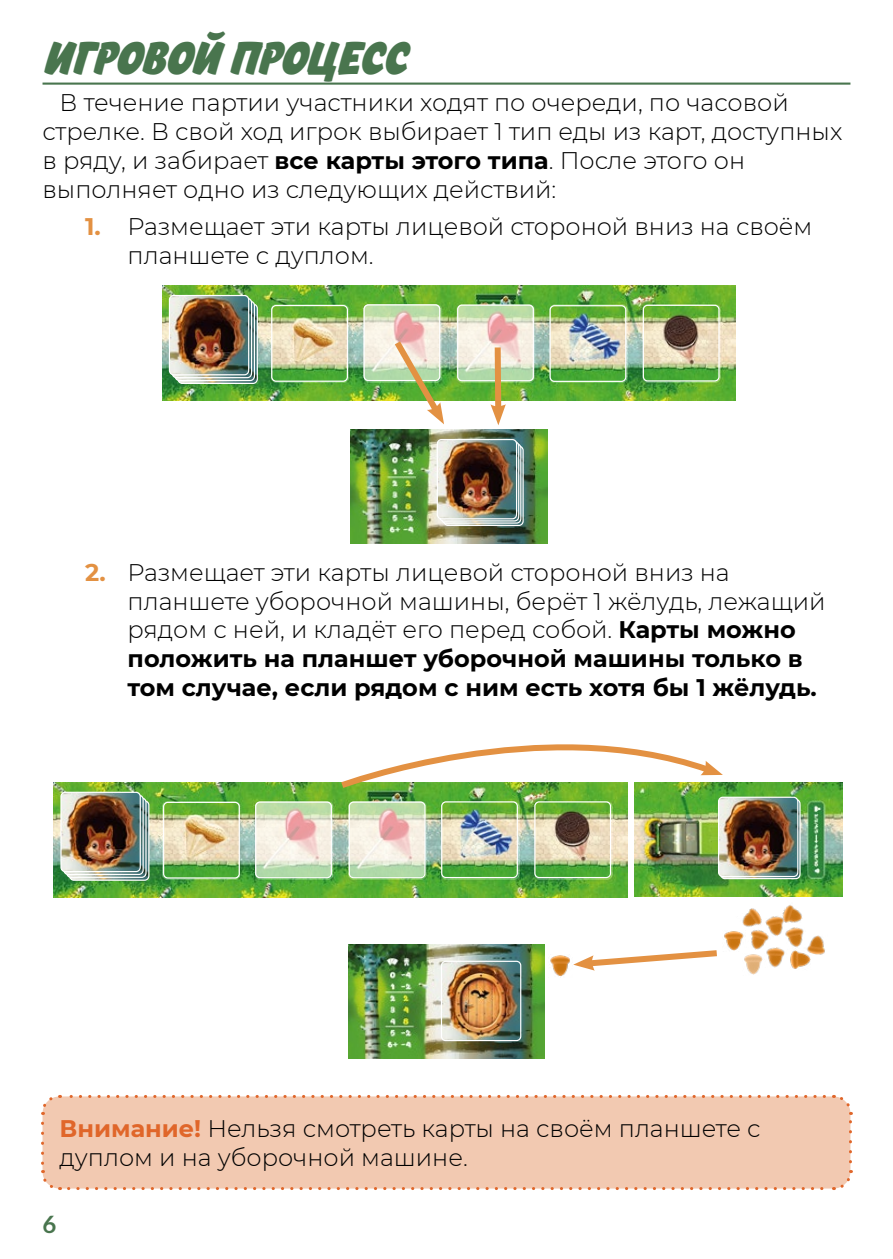
<style>
.page{position:relative;width:893px;height:1259px;background:#fff}
.page>*{position:absolute;margin:0;border:0;box-sizing:border-box;transform-origin:0 0}
.t1{font:italic 700 45px "Chekharda";color:#49754e;scale:.84 1}
.t2{font:300 24px/28.8px "Montserrat";color:#000}
.t3{font:700 24px "Lato";color:#49754e}
.s1{font-weight:700}
.s2{font-weight:700;color:#e39142}
.s3{font-weight:700;color:#e0662a}
</style>
<div class="page">
<hr style="left:43px;top:83px;width:807px;height:2px;background:#49754e">
<div style="left:43px;top:1096px;width:807px;height:92px;background:#f2c9b1;border-radius:17px"></div>
<svg style="left:41px;top:1123px;width:20px;height:67px"></svg>
<svg style="left:69px;top:1170px;width:784px;height:20px"></svg>
<svg style="left:833px;top:1095px;width:19px;height:66px"></svg>
<svg style="left:41px;top:1095px;width:783px;height:20px"></svg>
<img style="left:162px;top:286px;width:574px;height:114px">
<img style="left:179px;top:305px;width:77px;height:77px">
<div style="left:177px;top:303px;width:81px;height:81px;border:1px solid #fff;border-radius:4px"></div>
<img style="left:175px;top:301px;width:79px;height:79px">
<div style="left:175px;top:301px;width:80px;height:80px;border:1px solid #fff;border-radius:4px"></div>
<img style="left:172px;top:298px;width:80px;height:80px">
<div style="left:172px;top:298px;width:80px;height:80px;border:1px solid #fff;border-radius:4px"></div>
<img style="left:169px;top:295px;width:80px;height:80px">
<div style="left:169px;top:295px;width:80px;height:80px;border:1px solid #fff;border-radius:4px"></div>
<img style="left:272px;top:305px;width:75px;height:75px">
<div style="left:271px;top:305px;width:77px;height:77px;border:1px solid #fff;border-radius:4px"></div>
<img style="left:550px;top:306px;width:76px;height:75px">
<div style="left:550px;top:305px;width:76px;height:77px;border:1px solid #fff;border-radius:4px"></div>
<img style="left:643px;top:305px;width:76px;height:76px">
<div style="left:643px;top:305px;width:77px;height:76px;border:1px solid #fff;border-radius:4px"></div>
<img style="left:350px;top:429px;width:197px;height:115px">
<img style="left:445px;top:447px;width:77px;height:77px">
<div style="left:443px;top:445px;width:81px;height:81px;border:1px solid #fff;border-radius:4px"></div>
<div style="left:441px;top:443px;width:80px;height:80px;border:1px solid #fff;border-radius:4px"></div>
<div style="left:439px;top:441px;width:80px;height:80px;border:1px solid #fff;border-radius:4px"></div>
<img style="left:437px;top:439px;width:80px;height:80px">
<div style="left:437px;top:439px;width:80px;height:80px;border:1px solid #fff;border-radius:4px"></div>
<svg style="left:458px;top:306px;width:76px;height:74px;background:#dfdcc7"></svg>
<div style="left:457px;top:305px;width:77px;height:76px;border:1px solid #fff;border-radius:4px"></div>
<div style="left:495px;top:347px;width:6px;height:62px;background:#e39142"></div>
<svg style="left:490px;top:404px;width:16px;height:21px"></svg>
<svg style="left:364px;top:305px;width:76px;height:75px;background:#dedcc4"></svg>
<div style="left:363px;top:304px;width:77px;height:77px;border:1px solid #fff;border-radius:4px"></div>
<svg style="left:389px;top:335px;width:55px;height:89px"></svg>
<img style="left:348px;top:944px;width:197px;height:115px">
<img style="left:441px;top:961px;width:80px;height:79px">
<div style="left:441px;top:960px;width:80px;height:81px;border:1px solid #fff;border-radius:4px"></div>
<img style="left:54px;top:782px;width:573px;height:115px">
<div style="left:69px;top:800px;width:80px;height:81px;border:1px solid #fff;border-radius:4px"></div>
<img style="left:68px;top:799px;width:77px;height:77px">
<div style="left:66px;top:797px;width:81px;height:81px;border:1px solid #fff;border-radius:4px"></div>
<img style="left:65px;top:796px;width:77px;height:77px">
<div style="left:63px;top:794px;width:81px;height:81px;border:1px solid #fff;border-radius:4px"></div>
<img style="left:62px;top:793px;width:77px;height:77px">
<div style="left:60px;top:791px;width:81px;height:81px;border:1px solid #fff;border-radius:4px"></div>
<img style="left:164px;top:803px;width:75px;height:75px">
<div style="left:163px;top:801px;width:77px;height:77px;border:1px solid #fff;border-radius:4px"></div>
<img style="left:443px;top:803px;width:73px;height:73px">
<div style="left:441px;top:801px;width:77px;height:77px;border:1px solid #fff;border-radius:4px"></div>
<img style="left:536px;top:803px;width:73px;height:73px">
<div style="left:534px;top:801px;width:77px;height:77px;border:1px solid #fff;border-radius:4px"></div>
<svg style="left:256px;top:802px;width:75px;height:75px;background:#dfddc7"></svg>
<div style="left:255px;top:801px;width:77px;height:76px;border:1px solid #fff;border-radius:4px"></div>
<svg style="left:336px;top:744px;width:387px;height:47px"></svg>
<svg style="left:350px;top:802px;width:74px;height:75px;background:#dfddc7"></svg>
<div style="left:349px;top:801px;width:76px;height:76px;border:1px solid #fff;border-radius:4px"></div>
<img style="left:635px;top:782px;width:207px;height:114px">
<img style="left:724px;top:931px;width:20px;height:20px">
<img style="left:735px;top:908px;width:27px;height:27px">
<img style="left:744px;top:954px;width:19px;height:21px">
<img style="left:745px;top:927px;width:23px;height:23px">
<img style="left:764px;top:946px;width:21px;height:22px">
<img style="left:783px;top:928px;width:21px;height:22px">
<img style="left:803px;top:931px;width:22px;height:24px">
<img style="left:790px;top:948px;width:21px;height:21px">
<img style="left:764px;top:916px;width:25px;height:23px">
<img style="left:780px;top:905px;width:23px;height:23px">
<img style="left:550px;top:955px;width:20px;height:22px">
<svg style="left:573px;top:950px;width:144px;height:20px"></svg>
<div style="left:720px;top:799px;width:80px;height:80px;border:1px solid #fff;border-radius:4px"></div>
<img style="left:720px;top:797px;width:78px;height:79px">
<div style="left:718px;top:796px;width:80px;height:81px;border:1px solid #fff;border-radius:4px"></div>
<h1 class="t1" style="left:43px;top:27px;width:452px">ИГРОВОЙ ПРОЦЕСС</h1>
<p class="t2" style="left:43px;top:88px;width:801px;text-indent:17px">В течение партии участники ходят по очереди, по часовой стрелке. В свой ход игрок выбирает 1 тип еды из карт, доступных в ряду, и забирает <span class="s1">все карты этого типа</span>. После этого он выполняет одно из следующих действий:</p>
<p class="t2" style="left:128px;top:211px;width:686px;text-indent:-43px"><span class="s2">1.</span> Размещает эти карты лицевой стороной вниз на своём планшете с дуплом.</p>
<p class="t2" style="left:128px;top:557px;width:699px;text-indent:-43px"><span class="s2">2.</span> Размещает эти карты лицевой стороной вниз на планшете уборочной машины, берёт 1 жёлудь, лежащий рядом с ней, и кладёт его перед собой. <span class="s1">Карты можно положить на планшет уборочной машины только в том случае, если рядом с ним есть хотя бы 1 жёлудь.</span></p>
<p class="t2" style="left:60px;top:1113px;width:702px"><span class="s3">Внимание!</span> Нельзя смотреть карты на своём планшете с дуплом и на уборочной машине.</p>
<p class="t3" style="left:43px;top:1211px;width:15px">6</p>
</div>
